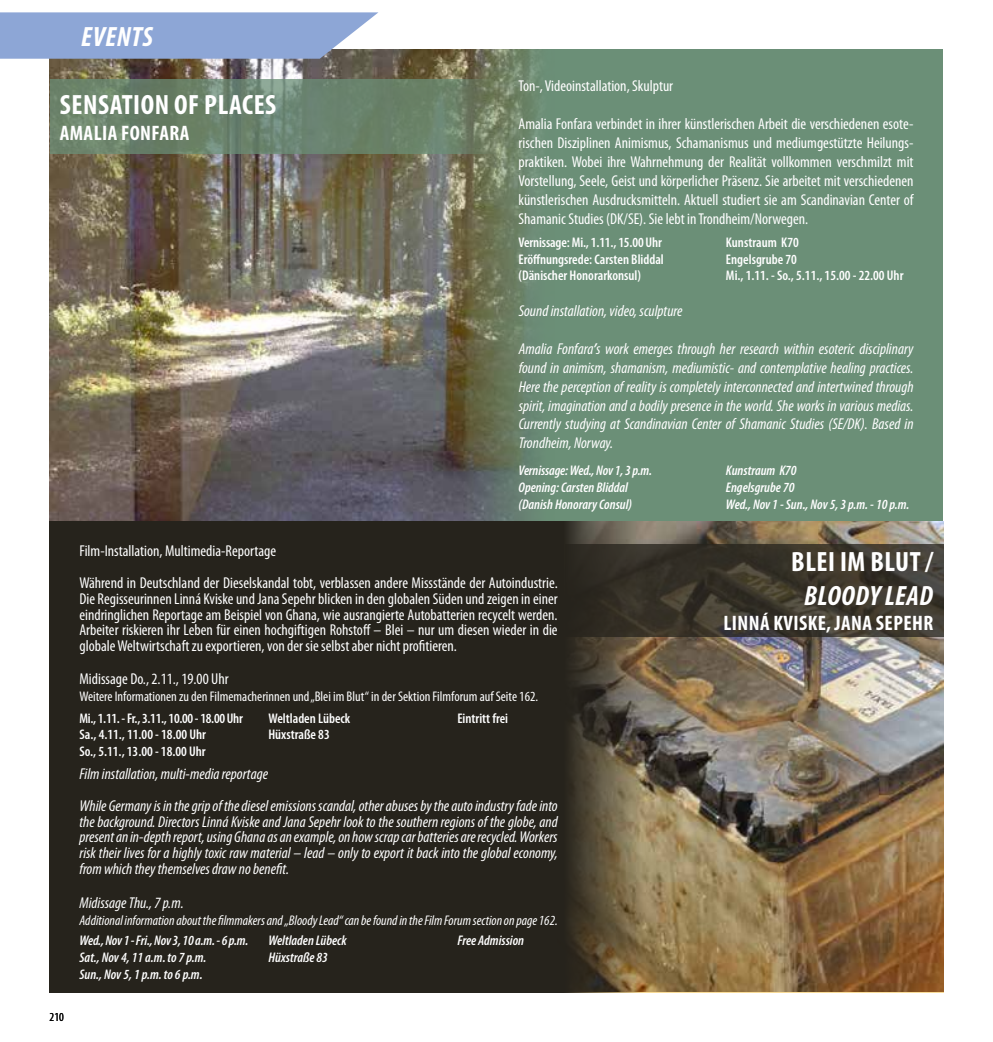
<style>
.page{position:relative;width:993px;height:1042px;background:#fff}
.page>*{position:absolute;margin:0;border:0;box-sizing:border-box;transform-origin:0 0}
.t1{font:700 condensed 28px "Myriad Pro";letter-spacing:.02em;color:#fff}
.t2{font:italic 700 condensed 28px "Myriad Pro";letter-spacing:.02em;color:#fff}
.t3{font:700 condensed 21px "Myriad Pro";letter-spacing:.02em;color:#fff}
.t4{font:condensed 15.75px/18.9px "Myriad Pro";color:#fff;text-align:justify}
.t5{font:italic condensed 15.75px/18.9px "Myriad Pro";color:#fff;text-align:justify}
.t6{font:600 condensed 14px/16.8px "Myriad Pro";color:#fff}
.t7{font:italic 600 condensed 14px/16.8px "Myriad Pro";color:#fff}
.t8{font:italic condensed 14px "Myriad Pro";color:#fff}
.t9{font:condensed 14px "Myriad Pro";color:#fff}
.t10{font:condensed 12.25px "Myriad Pro";color:#000}
.s1{font-weight:700}
</style>
<div class="page">
<div style="left:50px;top:521px;width:893px;height:471px;background:#26231c"></div>
<img style="left:569px;top:521px;width:374px;height:470px">
<svg style="left:569px;top:544px;width:374px;height:92px;fill:#373228"></svg>
<div style="left:438px;top:50px;width:505px;height:471px;background:#6b8f77"></div>
<img style="left:50px;top:50px;width:490px;height:471px">
<svg style="left:50px;top:79px;width:447px;height:75px;background:#6c836c"></svg>
<svg style="left:0;top:12px;width:378px;height:47px;background:#92a8d3"></svg>
<h1 class="t2" style="left:81px;top:19px;width:73px">EVENTS</h1>
<h1 class="t1" style="left:60px;top:88px;width:218px">SENSATION OF PLACES</h1>
<h2 class="t3" style="left:60px;top:119px;width:131px">AMALIA FONFARA</h2>
<p class="t4" style="left:518px;top:76px;width:156px">Ton-, Videoinstallation, Skulptur</p>
<p class="t4" style="left:518px;top:114px;width:396px">Amalia Fonfara verbindet in ihrer künstlerischen Arbeit die verschiedenen esote&shy;rischen Disziplinen Animismus, Schamanismus und mediumgestützte Heilungs&shy;praktiken. Wobei ihre Wahrnehmung der Realität vollkommen verschmilzt mit Vorstellung, Seele, Geist und körperlicher Präsenz. Sie arbeitet mit verschiedenen künstlerischen Ausdrucksmitteln. Aktuell studiert sie am Scandinavian Center of Shamanic Studies (DK/SE). Sie lebt in Trondheim/Norwegen.</p>
<p class="t6" style="left:518px;top:233px;width:147px">Vernissage: Mi., 1.11., 15.00 Uhr<br>Eröffnungsrede: Carsten Bliddal (Dänischer Honorarkonsul)</p>
<p class="t6" style="left:725px;top:233px;width:179px">Kunstraum K70<br>Engelsgrube 70<br>Mi., 1.11. - So., 5.11., 15.00 - 22.00 Uhr</p>
<p class="t5" style="left:518px;top:301px;width:165px">Sound installation, video, sculpture</p>
<p class="t5" style="left:518px;top:339px;width:396px">Amalia Fonfara<span class="s1">’</span>s work emerges through her research within esoteric disciplinary found in animism, shamanism, mediumistic- and contemplative healing practices.<br>Here the perception of reality is completely interconnected and intertwined through spirit, imagination and a bodily presence in the world. She works in various medias.<br>Currently studying at Scandinavian Center of Shamanic Studies (SE/DK). Based in Trondheim, Norway.</p>
<p class="t7" style="left:518px;top:462px;width:135px">Vernissage: Wed., Nov 1, 3 p.m.<br>Opening: Carsten Bliddal (Danish Honorary Consul)</p>
<p class="t7" style="left:725px;top:462px;width:185px">Kunstraum K70<br>Engelsgrube 70<br>Wed., Nov 1 - Sun., Nov 5, 3 p.m. - 10 p.m.</p>
<p class="t10" style="left:50px;top:1010px;width:16px">210</p>
<p class="t4" style="left:79px;top:534px;width:479px;line-height:32.6px">Film-Installation, Multimedia-Reportage<br>Während in Deutschland der Dieselskandal tobt, verblassen andere Missstände der Autoindustrie.</p>
<p class="t4" style="left:79px;top:590px;width:479px;line-height:15.8px">Die Regisseurinnen Linná Kviske und Jana Sepehr blicken in den globalen Süden und zeigen in einer eindringlichen Reportage am Beispiel von Ghana, wie ausrangierte Autobatterien recycelt werden.<br>Arbeiter riskieren ihr Leben für einen hochgiftigen Rohstoff – Blei – nur um diesen wieder in die globale Weltwirtschaft zu exportieren, von der sie selbst aber nicht profitieren.</p>
<p class="t4" style="left:79px;top:669px;width:151px">Midissage Do., 2.11., 19.00 Uhr</p>
<p class="t9" style="left:79px;top:687px;width:460px">Weitere Informationen zu den Filmemacherinnen und „Blei im Blut“ in der Sektion Filmforum auf Seite 162.</p>
<p class="t6" style="left:79px;top:709px;width:165px">Mi., 1.11. - Fr., 3.11., 10.00 - 18.00 Uhr<br>Sa., 4.11., 11.00 - 18.00 Uhr<br>So., 5.11., 13.00 - 18.00 Uhr</p>
<p class="t6" style="left:268px;top:709px;width:83px">Weltladen Lübeck<br>Hüxstraße 83</p>
<p class="t6" style="left:457px;top:709px;width:52px">Eintritt frei</p>
<p class="t5" style="left:79px;top:758px;width:479px;line-height:31.5px">Film installation, multi-media reportage<br>While Germany is in the grip of the diesel emissions scandal, other abuses by the auto industry fade into</p>
<p class="t5" style="left:79px;top:813px;width:479px;line-height:15.8px">the background. Directors Linná Kviske and Jana Sepehr look to the southern regions of the globe, and present an in-depth report, using Ghana as an example, on how scrap car batteries are recycled. Workers risk their lives for a highly toxic raw material – lead – only to export it back into the global economy, from which they themselves draw no benefit.</p>
<p class="t5" style="left:79px;top:893px;width:106px">Midissage Thu., 7 p.m.</p>
<p class="t8" style="left:79px;top:912px;width:479px">Additional information about the filmmakers and „Bloody Lead“ can be found in the Film Forum section on page 162.</p>
<p class="t7" style="left:79px;top:932px;width:170px">Wed., Nov 1 - Fri., Nov 3, 10 a.m. - 6 p.m.<br>Sat., Nov 4, 11 a.m. to 7 p.m.<br>Sun., Nov 5, 1 p.m. to 6 p.m.</p>
<p class="t7" style="left:268px;top:932px;width:80px">Weltladen Lübeck<br>Hüxstraße 83</p>
<p class="t7" style="left:457px;top:932px;width:68px">Free Admission</p>
<h1 class="t1" style="left:791px;top:544px;width:144px">BLEI IM BLUT /</h1>
<h1 class="t2" style="left:803px;top:578px;width:130px">BLOODY LEAD</h1>
<h2 class="t3" style="left:723px;top:610px;width:211px">LINNÁ KVISKE, JANA SEPEHR</h2>
</div>
